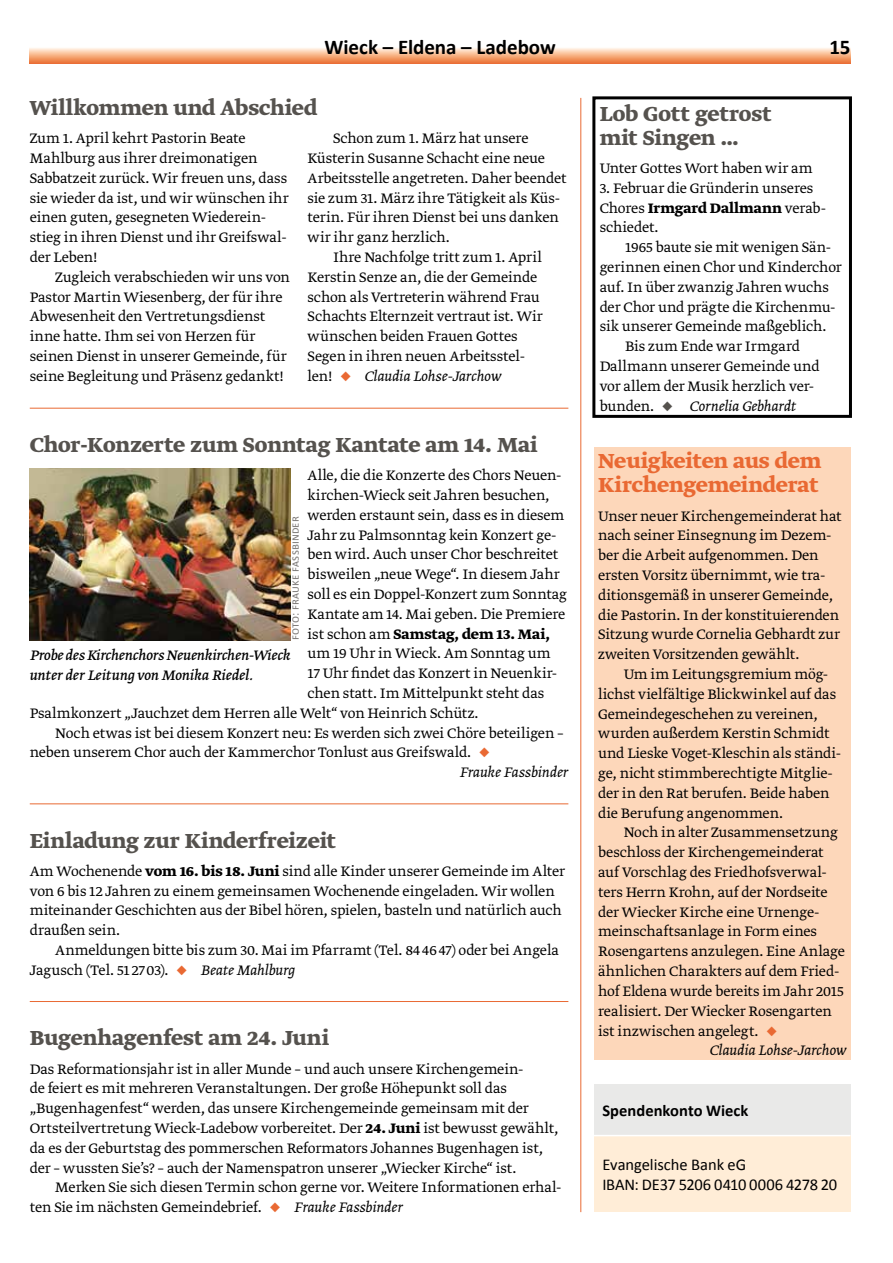
<style>
.page{position:relative;width:893px;height:1263px;background:#fff}
.page>*{position:absolute;margin:0;border:0;box-sizing:border-box;transform-origin:0 0}
.t1{font:700 24px/24px "Greta Text Std";color:#55524e}
.t2{font:700 24px/24px "Greta Text Std";letter-spacing:-.005em;color:#e96933}
.t3{font:700 21px "Calibri";letter-spacing:-.005em;color:#000}
.t4{font:16.5px/19.8px "Calibri";letter-spacing:-.005em;color:#000}
.t5{font:700 16.5px "Calibri";color:#000}
.t6{font:300 16.2px/19.8px "Greta Text Std";letter-spacing:-.005em;color:#000}
.t7{font:italic 300 16.2px "Greta Text Std";color:#000}
.t8{font:italic 16.2px/19.8px "Greta Text Std";letter-spacing:-.005em;color:#000}
.t9{font:700 16.2px "Greta Text Std";color:#000}
.t10{font:12px "Calibri";letter-spacing:.01em;color:#7f7c7a}
.s1{font-style:normal}
.s2{color:#e96933}
.s3{font-weight:300}
.s4{font-weight:700}
.s5{font-style:italic}
.s6{color:#55524e}
</style>
<div class="page">
<svg style="left:30px;top:48px;width:820px;height:16px;background:#f5ae83"></svg>
<div style="left:594px;top:1084px;width:256px;height:51px;background:#e9e9e8"></div>
<div style="left:594px;top:1135px;width:256px;height:77px;background:#ffedd7"></div>
<hr style="left:594px;top:1135px;width:256px;height:1px;background:#fff">
<hr style="left:580px;top:98px;width:1px;height:1114px;background:#e96933">
<hr style="left:30px;top:408px;width:538px;height:1px;background:#e96933">
<div style="left:592px;top:96px;width:260px;height:322px;border:3px solid #000"></div>
<div style="left:594px;top:447px;width:256px;height:612px;background:#fdd7ba"></div>
<hr style="left:30px;top:803px;width:538px;height:1px;background:#e96933">
<hr style="left:30px;top:1001px;width:538px;height:1px;background:#e96933">
<img style="left:30px;top:469px;width:261px;height:171px">
<p class="t3" style="left:324px;top:34px;width:233px">Wieck – Eldena – Ladebow</p>
<p class="t3" style="left:829px;top:34px;width:23px">15</p>
<h1 class="t1" style="left:30px;top:97px;width:289px">Willkommen und Abschied</h1>
<p class="t6" style="left:30px;top:129px;width:260px">Zum 1. April kehrt Pastorin Beate Mahlburg aus ihrer dreimonatigen Sabbatzeit zurück. Wir freuen uns, dass sie wieder da ist, und wir wünschen ihr einen guten, gesegneten Wiederein&shy;stieg in ihren Dienst und ihr Greifswal&shy;der Leben!</p>
<p class="t6" style="left:30px;top:268px;width:262px;text-indent:26px">Zugleich verabschieden wir uns von Pastor Martin Wiesenberg, der für ihre Abwesenheit den Vertretungsdienst inne hatte. Ihm sei von Herzen für seinen Dienst in unserer Gemeinde, für seine Begleitung und Präsenz gedankt!</p>
<p class="t6" style="left:333px;top:129px;width:197px">Schon zum 1. März hat unsere</p>
<p class="t6" style="left:308px;top:149px;width:239px">Küsterin Susanne Schacht eine neue</p>
<p class="t6" style="left:308px;top:169px;width:261px">Arbeitsstelle angetreten. Daher beendet</p>
<p class="t6" style="left:308px;top:189px;width:254px">sie zum 31. März ihre Tätigkeit als Küs-</p>
<p class="t6" style="left:308px;top:209px;width:253px">terin. Für ihren Dienst bei uns danken</p>
<p class="t6" style="left:308px;top:228px;width:144px">wir ihr ganz herzlich.</p>
<p class="t6" style="left:333px;top:248px;width:210px">Ihre Nachfolge tritt zum 1. April</p>
<p class="t6" style="left:308px;top:268px;width:231px">Kerstin Senze an, die der Gemeinde</p>
<p class="t6" style="left:308px;top:288px;width:234px">schon als Vertreterin während Frau</p>
<p class="t6" style="left:308px;top:308px;width:237px">Schachts Elternzeit vertraut ist. Wir</p>
<p class="t6" style="left:308px;top:327px;width:212px">wünschen beiden Frauen Gottes</p>
<p class="t6" style="left:308px;top:347px;width:219px">Segen in ihren neuen Arbeitsstel-</p>
<p class="t7" style="left:308px;top:367px;width:195px"><span class="s1">len!</span> <span class="s2">◆</span> Claudia Lohse-Jarchow</p>
<h1 class="t1" style="left:30px;top:434px;width:509px">Chor-Konzerte zum Sonntag Kantate am 14. Mai</h1>
<p class="t6" style="left:308px;top:466px;width:255px">Alle, die die Konzerte des Chors Neuen-</p>
<p class="t6" style="left:308px;top:486px;width:243px">kirchen-Wieck seit Jahren besuchen,</p>
<p class="t6" style="left:308px;top:506px;width:258px">werden erstaunt sein, dass es in diesem</p>
<p class="t6" style="left:308px;top:526px;width:251px">Jahr zu Palmsonntag kein Konzert ge-</p>
<p class="t6" style="left:308px;top:545px;width:252px">ben wird. Auch unser Chor beschreitet</p>
<p class="t6" style="left:308px;top:565px;width:254px">bisweilen „neue Wege“. In diesem Jahr</p>
<p class="t6" style="left:308px;top:585px;width:261px">soll es ein Doppel-Konzert zum Sonntag</p>
<p class="t6" style="left:308px;top:605px;width:259px">Kantate am 14. Mai geben. Die Premiere</p>
<p class="t9" style="left:308px;top:624px;width:244px"><span class="s3">ist schon am</span> Samstag, dem 13. Mai,</p>
<p class="t6" style="left:308px;top:644px;width:245px">um 19 Uhr in Wieck. Am Sonntag um</p>
<p class="t6" style="left:308px;top:664px;width:251px">17 Uhr findet das Konzert in Neuenkir-</p>
<p class="t6" style="left:308px;top:684px;width:238px">chen statt. Im Mittelpunkt steht das</p>
<p class="t6" style="left:30px;top:704px;width:450px">Psalmkonzert „Jauchzet dem Herren alle Welt“ von Heinrich Schütz.</p>
<p class="t6" style="left:55px;top:724px;width:510px">Noch etwas ist bei diesem Konzert neu: Es werden sich zwei Chöre beteiligen –</p>
<p class="t6" style="left:30px;top:743px;width:462px">neben unserem Chor auch der Kammerchor Tonlust aus Greifswald. <span class="s2">◆</span></p>
<p class="t7" style="left:459px;top:763px;width:111px">Frauke Fassbinder</p>
<p class="t10" style="left:287px;top:640px;width:125px;rotate:-90deg">foto: frauke fassbinder</p>
<p class="t8" style="left:30px;top:646px;width:262px">Probe des Kirchenchors Neuenkirchen-Wieck unter der Leitung von Monika Riedel.</p>
<h1 class="t1" style="left:30px;top:829px;width:308px">Einladung zur Kinderfreizeit</h1>
<p class="t6" style="left:30px;top:862px;width:537px">Am Wochenende <span class="s4">vom 16. bis 18. Juni</span> sind alle Kinder unserer Gemeinde im Alter von 6 bis 12 Jahren zu einem gemeinsamen Wochenende eingeladen. Wir wollen miteinander Geschichten aus der Bibel hören, spielen, basteln und natürlich auch draußen sein.</p>
<p class="t6" style="left:30px;top:941px;width:531px;text-indent:26px">Anmeldungen bitte bis zum 30. Mai im Pfarramt (Tel. 84 4647) oder bei Angela<br>Jagusch (Tel. 51 2703). <span class="s2">◆</span> <span class="s5">Beate Mahlburg</span></p>
<h1 class="t1" style="left:30px;top:1027px;width:301px">Bugenhagenfest am 24. Juni</h1>
<p class="t6" style="left:30px;top:1059px;width:530px">Das Reformationsjahr ist in aller Munde – und auch unsere Kirchengemein-<br>de feiert es mit mehreren Veranstaltungen. Der große Höhepunkt soll das „Bugenhagenfest“ werden, das unsere Kirchengemeinde gemeinsam mit der Ortsteilvertretung Wieck-Ladebow vorbereitet. Der <span class="s4">24. Juni</span> ist bewusst gewählt, da es der Geburtstag des pommerschen Reformators Johannes Bugenhagen ist, der – wussten Sie’s? – auch der Namenspatron unserer „Wiecker Kirche“ ist.</p>
<p class="t6" style="left:30px;top:1178px;width:533px;text-indent:26px">Merken Sie sich diesen Termin schon gerne vor. Weitere Informationen erhal&shy;ten Sie im nächsten Gemeindebrief. <span class="s2">◆</span> <span class="s5">Frauke Fassbinder</span></p>
<h1 class="t1" style="left:600px;top:103px;width:174px">Lob Gott getrost mit Singen …</h1>
<p class="t6" style="left:600px;top:159px;width:215px">Unter Gottes Wort haben wir am</p>
<p class="t6" style="left:600px;top:179px;width:228px">3. Februar die Gründerin unseres<br>Chores <span class="s4">Irmgard Dallmann</span> verab&shy;schiedet.</p>
<p class="t6" style="left:625px;top:238px;width:208px">1965 baute sie mit wenigen Sän-</p>
<p class="t6" style="left:600px;top:258px;width:244px">gerinnen einen Chor und Kinderchor</p>
<p class="t6" style="left:600px;top:278px;width:231px">auf. In über zwanzig Jahren wuchs</p>
<p class="t6" style="left:600px;top:298px;width:238px">der Chor und prägte die Kirchenmu-</p>
<p class="t6" style="left:600px;top:317px;width:228px">sik unserer Gemeinde maßgeblich.</p>
<p class="t6" style="left:625px;top:337px;width:176px">Bis zum Ende war Irmgard</p>
<p class="t6" style="left:600px;top:357px;width:221px">Dallmann unserer Gemeinde und</p>
<p class="t6" style="left:600px;top:377px;width:216px">vor allem der Musik herzlich ver-</p>
<p class="t7" style="left:600px;top:396px;width:198px"><span class="s1">bunden.</span> <span class="s6">◆</span> Cornelia Gebhardt</p>
<h1 class="t2" style="left:598px;top:450px;width:225px">Neuigkeiten aus dem<br>Kirchengemeinderat</h1>
<p class="t6" style="left:598px;top:507px;width:245px">Unser neuer Kirchengemeinderat hat nach seiner Einsegnung im Dezem&shy;ber die Arbeit aufgenommen. Den ersten Vorsitz übernimmt, wie tra&shy;ditionsgemäß in unserer Gemeinde, die Pastorin. In der konstituierenden Sitzung wurde Cornelia Gebhardt zur zweiten Vorsitzenden gewählt.</p>
<p class="t6" style="left:598px;top:665px;width:244px;text-indent:26px">Um im Leitungsgremium mög&shy;lichst vielfältige Blickwinkel auf das Gemeindegeschehen zu vereinen, wurden außerdem Kerstin Schmidt und Lieske Voget-Kleschin als ständi&shy;ge, nicht stimmberechtigte Mitglie&shy;der in den Rat berufen. Beide haben die Berufung angenommen.</p>
<p class="t6" style="left:624px;top:823px;width:216px">Noch in alter Zusammensetzung</p>
<p class="t6" style="left:598px;top:843px;width:227px">beschloss der Kirchengemeinderat</p>
<p class="t6" style="left:598px;top:863px;width:230px">auf Vorschlag des Friedhofsverwal-</p>
<p class="t6" style="left:598px;top:883px;width:231px">ters Herrn Krohn, auf der Nordseite</p>
<p class="t6" style="left:598px;top:903px;width:223px">der Wiecker Kirche eine Urnenge-</p>
<p class="t6" style="left:598px;top:922px;width:220px">meinschaftsanlage in Form eines</p>
<p class="t6" style="left:598px;top:942px;width:248px">Rosengartens anzulegen. Eine Anlage</p>
<p class="t6" style="left:598px;top:962px;width:243px">ähnlichen Charakters auf dem Fried-</p>
<p class="t6" style="left:598px;top:982px;width:247px">hof Eldena wurde bereits im Jahr 2015</p>
<p class="t6" style="left:598px;top:1002px;width:235px">realisiert. Der Wiecker Rosengarten</p>
<p class="t6" style="left:598px;top:1021px;width:180px">ist inzwischen angelegt. <span class="s2">◆</span></p>
<p class="t7" style="left:710px;top:1041px;width:138px">Claudia Lohse-Jarchow</p>
<p class="t5" style="left:602px;top:1100px;width:147px">Spendenkonto Wieck</p>
<p class="t4" style="left:602px;top:1154px;width:236px">Evangelische Bank eG<br>IBAN: DE37 5206 0410 0006 4278 20</p>
</div>
